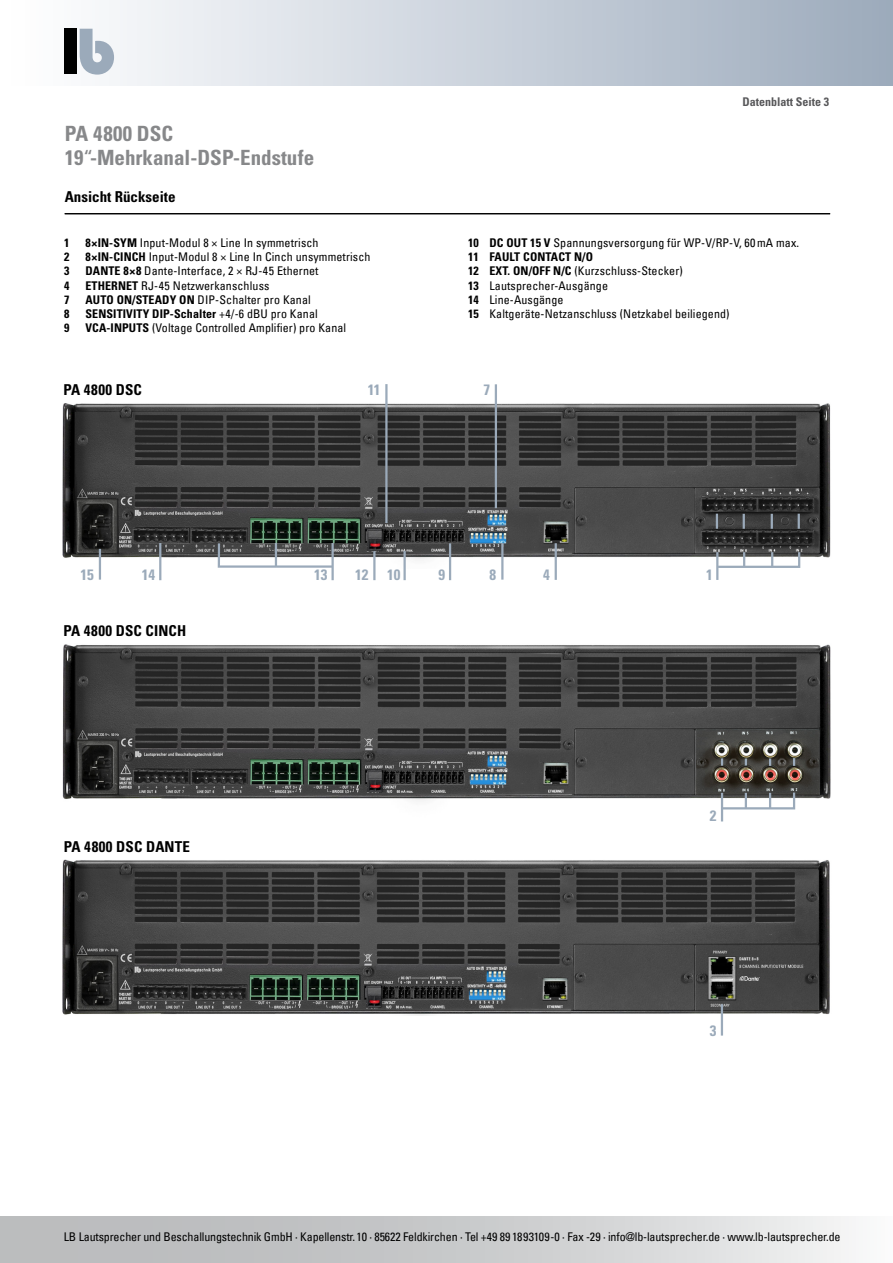
<style>
.page{position:relative;width:893px;height:1263px;background:#fff}
.page>*{position:absolute;margin:0;border:0;box-sizing:border-box;transform-origin:0 0}
.t1{font:700 condensed 21px/24px "Univers LT Std";color:#87888a}
.t2{font:700 condensed 15px "Univers LT Std";letter-spacing:.01em;color:#000}
.t3{font:700 condensed 15px "Univers LT Std";color:#9baaba}
.t4{font:condensed 12px/14.2px "Univers Com 57";letter-spacing:.01em;color:#000}
.t5{font:condensed 12px "Univers Com 57";letter-spacing:-.01em;color:#000}
.t6{font:700 condensed 12px "Univers LT Std";letter-spacing:.01em;color:#000}
.t7{font:700 condensed 12px "Univers LT Std";color:#58585a}
.s1{font-family:"Univers Com 57";font-weight:400}
.s2{font-family:"Univers LT Std";font-weight:700}
</style>
<div class="page">
<div style="left:0;top:0;width:893px;height:85px;background:linear-gradient(to right,#fff,#9dabbc)"></div>
<div style="left:64px;top:29px;width:13px;height:45px;background:#000"></div>
<svg style="left:80px;top:29px;width:34px;height:46px"></svg>
<div style="left:0;top:1216px;width:893px;height:47px;background:linear-gradient(to right,#afb1b3,#edeeee)"></div>
<hr style="left:65px;top:213px;width:765px;height:1px;background:#000">
<img style="left:62px;top:644px;width:769px;height:178px">
<img style="left:62px;top:859px;width:768px;height:156px">
<img style="left:62px;top:401px;width:769px;height:167px">
<hr style="left:385px;top:384px;width:3px;height:139px;background:#9baaba">
<hr style="left:495px;top:384px;width:2px;height:124px;background:#9baaba">
<hr style="left:721px;top:793px;width:2px;height:28px;background:#9baaba">
<svg style="left:720px;top:790px;width:76px;height:21px"></svg>
<svg style="left:721px;top:758px;width:2px;height:8px"></svg>
<svg style="left:745px;top:758px;width:2px;height:7px"></svg>
<svg style="left:769px;top:758px;width:2px;height:8px"></svg>
<svg style="left:793px;top:758px;width:2px;height:8px"></svg>
<hr style="left:721px;top:1004px;width:2px;height:31px;background:#9baaba">
<hr style="left:449px;top:543px;width:2px;height:37px;background:#9baaba">
<hr style="left:501px;top:543px;width:2px;height:37px;background:#9baaba">
<hr style="left:555px;top:543px;width:2px;height:37px;background:#9baaba">
<hr style="left:331px;top:543px;width:3px;height:37px;background:#9baaba">
<hr style="left:159px;top:543px;width:2px;height:37px;background:#9baaba">
<hr style="left:403px;top:551px;width:3px;height:29px;background:#9baaba">
<hr style="left:373px;top:551px;width:3px;height:29px;background:#9baaba">
<hr style="left:99px;top:549px;width:2px;height:31px;background:#9baaba">
<svg style="left:217px;top:541px;width:62px;height:27px"></svg>
<hr style="left:276px;top:565px;width:56px;height:3px;background:#9baaba">
<svg style="left:716px;top:514px;width:2px;height:15px"></svg>
<svg style="left:743px;top:514px;width:2px;height:15px"></svg>
<svg style="left:771px;top:514px;width:2px;height:15px"></svg>
<svg style="left:798px;top:514px;width:2px;height:15px"></svg>
<hr style="left:716px;top:552px;width:2px;height:28px;background:#9baaba">
<svg style="left:716px;top:550px;width:85px;height:19px"></svg>
<h1 class="t1" style="left:65px;top:121px;width:251px">PA 4800 DSC<br>19<span class="s1">“</span>-Mehrkanal-DSP-Endstufe</h1>
<p class="t2" style="left:65px;top:188px;width:112px">Ansicht Rückseite</p>
<p class="t6" style="left:64px;top:235px;width:7px">1</p>
<p class="t4" style="left:85px;top:235px;width:235px"><span class="s2">8×IN-SYM</span> Input-Modul 8 × Line In symmetrisch</p>
<p class="t6" style="left:64px;top:249px;width:7px">2</p>
<p class="t4" style="left:85px;top:250px;width:287px"><span class="s2">8×IN-CINCH</span> Input-Modul 8 × Line In Cinch unsymmetrisch</p>
<p class="t6" style="left:64px;top:264px;width:7px">3</p>
<p class="t4" style="left:85px;top:264px;width:235px"><span class="s2">DANTE 8×8</span> Dante-Interface, 2 × RJ-45 Ethernet</p>
<p class="t6" style="left:64px;top:278px;width:7px">4</p>
<p class="t4" style="left:85px;top:278px;width:185px"><span class="s2">ETHERNET</span> RJ-45 Netzwerkanschluss</p>
<p class="t6" style="left:64px;top:292px;width:7px">7</p>
<p class="t4" style="left:85px;top:292px;width:227px"><span class="s2">AUTO ON/STEADY ON</span> DIP-Schalter pro Kanal</p>
<p class="t6" style="left:64px;top:306px;width:7px">8</p>
<p class="t6" style="left:85px;top:306px;width:234px">SENSITIVITY DIP-Schalter <span class="s1">+4/-6 dBU pro Kanal</span></p>
<p class="t6" style="left:64px;top:321px;width:7px">9</p>
<p class="t4" style="left:85px;top:321px;width:262px"><span class="s2">VCA-INPUTS</span> (Voltage Controlled Amplifier) pro Kanal</p>
<p class="t7" style="left:742px;top:95px;width:88px">Datenblatt Seite 3</p>
<p class="t4" style="left:468px;top:235px;width:333px"><span class="s2">10 DC OUT 15 V</span> Spannungsversorgung für WP-V/RP-V, 60 mA max.</p>
<p class="t6" style="left:468px;top:249px;width:126px">11 FAULT CONTACT N/O</p>
<p class="t4" style="left:468px;top:264px;width:263px"><span class="s2">12 EXT. ON/OFF N/C</span> (Kurzschluss-Stecker)<br><span class="s2">13</span> Lautsprecher-Ausgänge<br><span class="s2">14</span> Line-Ausgänge<br><span class="s2">15</span> Kaltgeräte-Netzanschluss (Netzkabel beiliegend)</p>
<p class="t2" style="left:63px;top:380px;width:80px">PA 4800 DSC</p>
<p class="t3" style="left:368px;top:380px;width:14px">11</p>
<p class="t3" style="left:484px;top:380px;width:8px">7</p>
<p class="t3" style="left:81px;top:565px;width:15px">15</p>
<p class="t3" style="left:142px;top:565px;width:15px">14</p>
<p class="t3" style="left:314px;top:565px;width:15px">13</p>
<p class="t3" style="left:355px;top:565px;width:47px">12 10</p>
<p class="t3" style="left:438px;top:565px;width:8px">9</p>
<p class="t3" style="left:489px;top:565px;width:8px">8</p>
<p class="t3" style="left:543px;top:565px;width:8px">4</p>
<p class="t3" style="left:706px;top:565px;width:8px">1</p>
<p class="t2" style="left:63px;top:621px;width:124px">PA 4800 DSC CINCH</p>
<p class="t2" style="left:64px;top:837px;width:128px">PA 4800 DSC DANTE</p>
<p class="t3" style="left:710px;top:807px;width:8px">2</p>
<p class="t3" style="left:710px;top:1021px;width:8px">3</p>
<p class="t5" style="left:64px;top:1229px;width:778px">LB Lautsprecher und Beschallungstechnik GmbH · Kapellenstr. 10 · 85622 Feldkirchen · Tel +49 89 1893109-0 · Fax -29 · info@lb-lautsprecher.de · www.lb-lautsprecher.de</p>
</div>
